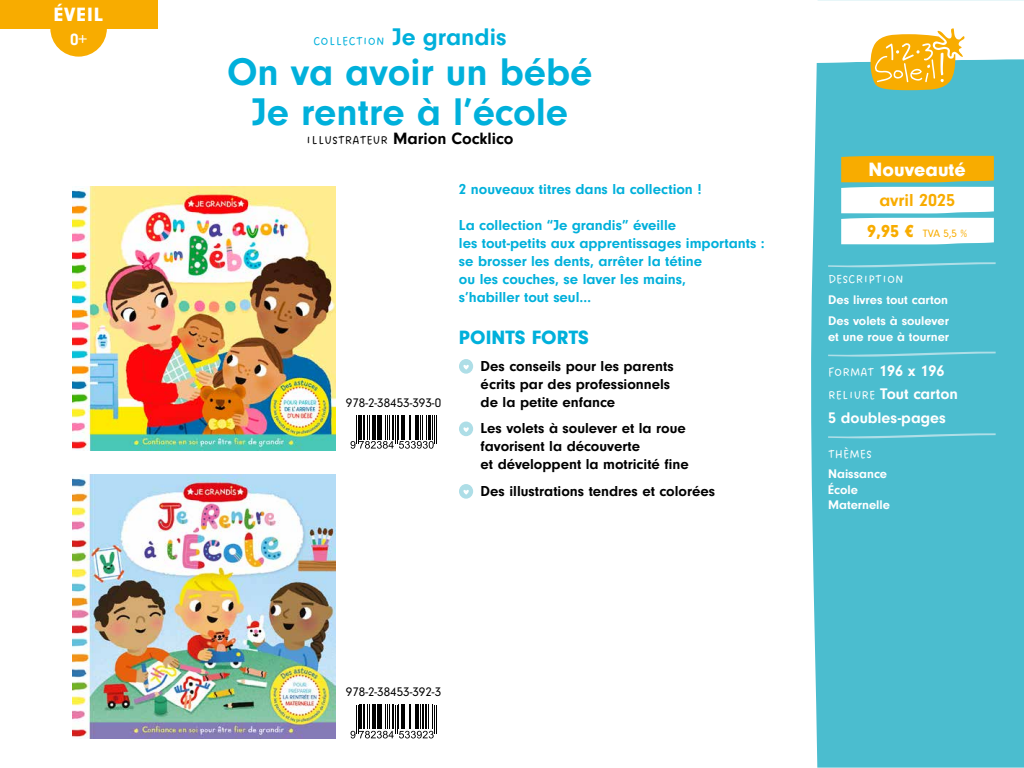
<style>
.page{position:relative;width:1024px;height:768px;background:#fff}
.page>*{position:absolute;margin:0;border:0;box-sizing:border-box;transform-origin:0 0}
.t1{font:700 40px/40px "Neuzeit Gro";color:#00b0db;text-align:center}
.t2{font:900 20px "Neuzeit Gro";letter-spacing:.005em;color:#fff}
.t3{font:900 20px "Neuzeit Gro";color:#00b0db}
.t4{font:700 18px "Neuzeit Gro";color:#f8ac00}
.t5{font:700 17px "Neuzeit Gro";color:#000}
.t6{font:700 17px "Neuzeit Gro";color:#fff}
.t7{font:700 16px/23.5px "Neuzeit Gro";color:#fff}
.t8{font:700 15px/18px "Neuzeit Gro";color:#00b0db}
.t9{font:700 15px/18px "Neuzeit Gro";color:#000}
.t10{font:700 13px/15.6px "Neuzeit Gro";color:#fff}
.t11{font:13px "Neuzeit Gro";color:#000}
.t12{font:13px "Dreaming Outloud Sans";color:#00b0db}
.t13{font:13px "Dreaming Outloud Sans";color:#fff}
.t14{font:11px "Neuzeit Gro";color:#f8ac00}
.s1{font-family:"Neuzeit Gro";font-weight:700;font-size:25px}
.s2{font-family:"Dreaming Outloud Sans";font-weight:400;font-size:13px}
.s3{font-weight:900;font-size:18px}
</style>
<div class="page">
<div style="left:811px;top:72px;width:213px;height:696px;background:#4bbdcf"></div>
<img style="left:73px;top:474px;width:263px;height:264px">
<img style="left:73px;top:187px;width:263px;height:264px">
<svg style="left:351px;top:705px;width:86px;height:33px"></svg>
<svg style="left:351px;top:415px;width:86px;height:34px"></svg>
<svg style="left:0;top:0;width:1024px;height:72px"></svg>
<svg style="left:871px;top:28px;width:94px;height:62px"></svg>
<div style="left:459px;top:359px;width:14px;height:15px;background:#aedee7;border-radius:50%"></div>
<svg style="left:463px;top:365px;width:6px;height:5px"></svg>
<div style="left:459px;top:422px;width:14px;height:14px;background:#aedee7;border-radius:50%"></div>
<svg style="left:463px;top:427px;width:6px;height:5px"></svg>
<div style="left:459px;top:484px;width:14px;height:15px;background:#aedee7;border-radius:50%"></div>
<svg style="left:463px;top:490px;width:6px;height:5px"></svg>
<svg style="left:841px;top:156px;width:153px;height:88px"></svg>
<svg style="left:828px;top:262px;width:168px;height:5px"></svg>
<svg style="left:828px;top:351px;width:168px;height:6px"></svg>
<svg style="left:828px;top:433px;width:168px;height:5px"></svg>
<div style="left:0;top:0;width:157px;height:28px;background:#f8ac00"></div>
<svg style="left:50px;top:28px;width:57px;height:29px"></svg>
<h2 class="t2" style="left:54px;top:3px;width:51px">ÉVEIL</h2>
<p class="t6" style="left:70px;top:30px;width:18px">0+</p>
<p class="t12" style="left:313px;top:34px;width:195px">COLLECTION <span class="s1">Je grandis</span></p>
<h1 class="t1" style="left:227px;top:53px;width:367px">On va avoir un bébé<br>Je rentre à l’école</h1>
<p class="t5" style="left:306px;top:129px;width:209px"><span class="s2">ILLUSTRATEUR</span> Marion Cocklico</p>
<p class="t11" style="left:346px;top:395px;width:97px">978-2-38453-393-0</p>
<p class="t8" style="left:459px;top:180px;width:244px">2 nouveaux titres dans la collection !</p>
<p class="t8" style="left:459px;top:216px;width:307px">La collection “Je grandis” éveille<br>les tout-petits aux apprentissages importants : se brosser les dents, arrêter la tétine<br>ou les couches, se laver les mains,<br>s’habiller tout seul…</p>
<h2 class="t3" style="left:459px;top:326px;width:132px">POINTS FORTS</h2>
<p class="t9" style="left:481px;top:357px;width:195px">Des conseils pour les parents écrits par des professionnels de la petite enfance</p>
<p class="t9" style="left:481px;top:419px;width:210px">Les volets à soulever et la roue favorisent la découverte<br>et développent la motricité fine</p>
<p class="t9" style="left:481px;top:482px;width:236px">Des illustrations tendres et colorées</p>
<h2 class="t2" style="left:869px;top:158px;width:99px">Nouveauté</h2>
<p class="t4" style="left:879px;top:190px;width:77px">avril 2025</p>
<p class="t14" style="left:867px;top:228px;width:101px"><span class="s3">9,95 €</span> TVA 5,5 %</p>
<p class="t13" style="left:828px;top:272px;width:77px">DESCRIPTION</p>
<p class="t10" style="left:828px;top:289px;width:122px;line-height:21.3px">Des livres tout carton<br>Des volets à soulever</p>
<p class="t10" style="left:828px;top:329px;width:123px">et une roue à tourner</p>
<p class="t7" style="left:828px;top:359px;width:131px"><span class="s2">FORMAT</span> 196 x 196<br><span class="s2">RELIURE</span> Tout carton<br>5 doubles-pages</p>
<p class="t13" style="left:828px;top:447px;width:45px">THÈMES</p>
<p class="t10" style="left:828px;top:466px;width:63px">Naissance<br>École<br>Maternelle</p>
<p class="t11" style="left:346px;top:685px;width:97px">978-2-38453-392-3</p>
</div>
